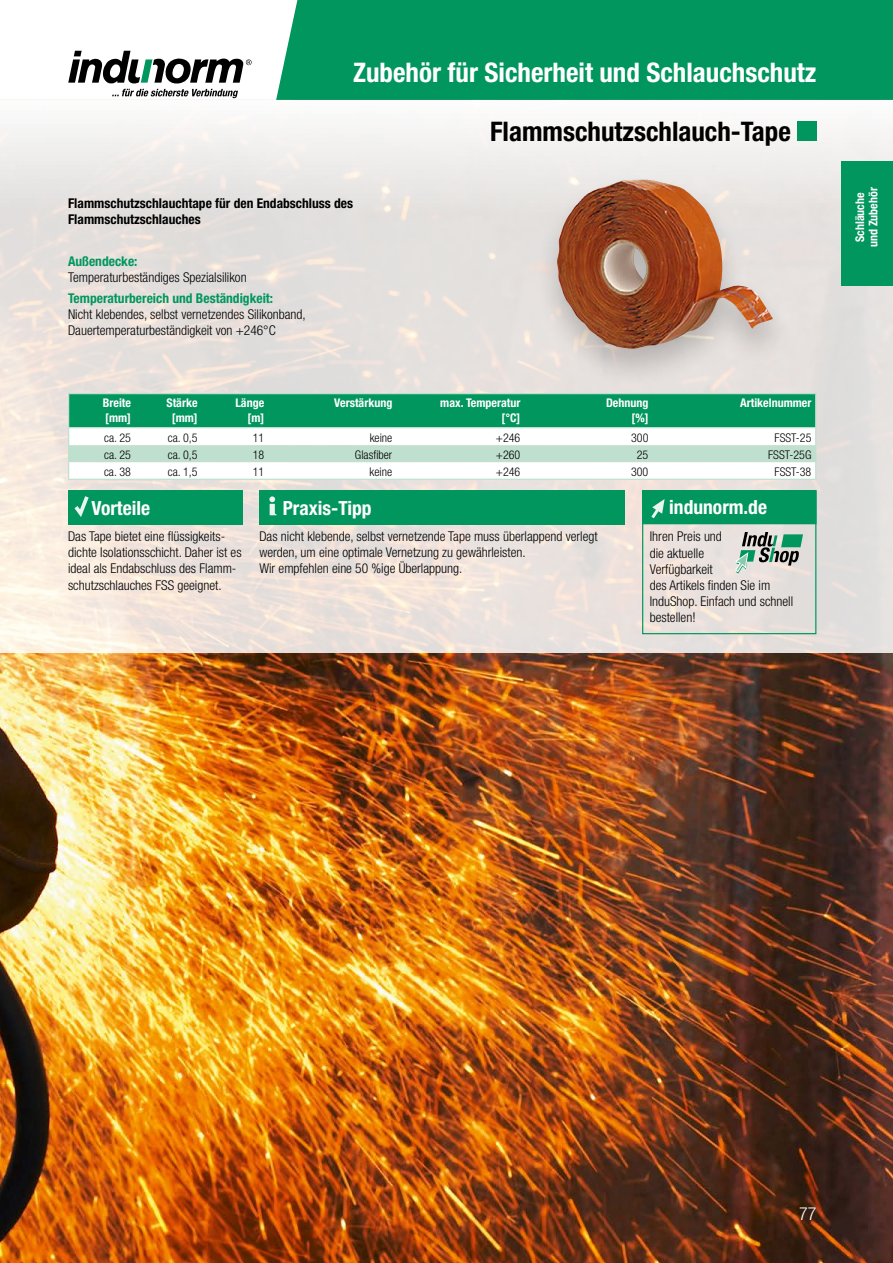
<style>
.page{position:relative;width:893px;height:1263px;background:#fff}
.page>*{position:absolute;margin:0;border:0;box-sizing:border-box;transform-origin:0 0}
.t1{font:700 condensed 27px "Helvetica Neue";color:#fff}
.t2{font:700 condensed 27px "Helvetica Neue";color:#000}
.t3{font:700 condensed 19.5px "Helvetica Neue";color:#fff}
.t4{font:300 condensed 18px "Helvetica Neue";color:#fff}
.t5{font:300 condensed 13.5px/16.2px "Helvetica Neue";color:#000}
.t6{font:700 condensed 13.5px/16.2px "Helvetica Neue";color:#000}
.t7{font:700 condensed 13.5px "Helvetica Neue";color:#00965e}
.t8{font:300 condensed 12px "Helvetica Neue";color:#000}
.t9{font:700 condensed 12px/14.4px "Helvetica Neue";color:#fff;text-align:right}
</style>
<div class="page">
<div style="left:276px;top:0;width:617px;height:100px;background:#00965e"></div>
<svg style="left:68px;top:51px;width:184px;height:47px"></svg>
<img style="left:0;top:653px;width:893px;height:610px">
<svg style="left:0;top:121px;width:893px;height:532px;background:#e9e4df"></svg>
<svg style="left:68px;top:393px;width:748px;height:87px"></svg>
<hr style="left:659px;top:479px;width:157px;height:1px;background:#c0e0cf">
<div style="left:68px;top:491px;width:174px;height:34px;background:#00965e"></div>
<svg style="left:74px;top:496px;width:15px;height:21px"></svg>
<div style="left:797px;top:121px;width:19px;height:19px;background:#00965e"></div>
<div style="left:534px;top:173px;width:260px;height:216px;background:#000;opacity:.2"></div>
<img style="left:556px;top:180px;width:217px;height:169px">
<div style="left:259px;top:491px;width:366px;height:34px;background:#00965e"></div>
<svg style="left:269px;top:496px;width:8px;height:19px"></svg>
<div style="left:642px;top:490px;width:174px;height:144px;border:1px solid #00965e"></div>
<svg style="left:735px;top:532px;width:68px;height:41px;background:#98aea2"></svg>
<div style="left:642px;top:491px;width:174px;height:33px;background:#00965e"></div>
<svg style="left:651px;top:499px;width:14px;height:19px"></svg>
<div style="left:642px;top:490px;width:174px;height:34px;border:1px solid #00965e"></div>
<div style="left:842px;top:161px;width:51px;height:112px;background:#00965e"></div>
<div style="left:842px;top:271px;width:51px;height:15px;background:#00965e"></div>
<h1 class="t1" style="left:353px;top:56px;width:465px">Zubehör für Sicherheit und Schlauchschutz</h1>
<h1 class="t2" style="left:490px;top:115px;width:302px">Flammschutzschlauch-Tape</h1>
<p class="t6" style="left:68px;top:195px;width:287px">Flammschutzschlauchtape für den Endabschluss des<br>Flammschutzschlauches</p>
<p class="t7" style="left:68px;top:253px;width:71px">Außendecke:</p>
<p class="t5" style="left:68px;top:269px;width:180px">Temperaturbeständiges Spezialsilikon</p>
<p class="t7" style="left:68px;top:290px;width:207px">Temperaturbereich und Beständigkeit:</p>
<p class="t5" style="left:68px;top:306px;width:239px">Nicht klebendes, selbst vernetzendes Silikonband,<br>Dauertemperaturbeständigkeit von +246°C</p>
<p class="t9" style="left:103px;top:396px;width:30px;text-align:left">Breite [mm]</p>
<p class="t9" style="left:167px;top:396px;width:33px;text-align:center">Stärke [mm]</p>
<p class="t9" style="left:235px;top:396px;width:30px">Länge [m]</p>
<p class="t9" style="left:334px;top:396px;width:60px">Verstärkung</p>
<p class="t9" style="left:440px;top:396px;width:82px">max. Temperatur [°C]</p>
<p class="t9" style="left:606px;top:396px;width:44px">Dehnung [%]</p>
<p class="t9" style="left:740px;top:396px;width:73px">Artikelnummer</p>
<p class="t8" style="left:104px;top:430px;width:28px">ca. 25</p>
<p class="t8" style="left:168px;top:430px;width:31px">ca. 0,5</p>
<p class="t8" style="left:253px;top:430px;width:13px">11</p>
<p class="t8" style="left:370px;top:430px;width:24px">keine</p>
<p class="t8" style="left:496px;top:430px;width:26px">+246</p>
<p class="t8" style="left:631px;top:430px;width:19px">300</p>
<p class="t8" style="left:775px;top:430px;width:38px">FSST-25</p>
<p class="t8" style="left:104px;top:447px;width:28px">ca. 25</p>
<p class="t8" style="left:168px;top:447px;width:31px">ca. 0,5</p>
<p class="t8" style="left:253px;top:447px;width:13px">18</p>
<p class="t8" style="left:355px;top:447px;width:39px">Glasfiber</p>
<p class="t8" style="left:496px;top:447px;width:26px">+260</p>
<p class="t8" style="left:637px;top:447px;width:13px">25</p>
<p class="t8" style="left:768px;top:447px;width:45px">FSST-25G</p>
<p class="t8" style="left:104px;top:464px;width:28px">ca. 38</p>
<p class="t8" style="left:168px;top:464px;width:31px">ca. 1,5</p>
<p class="t8" style="left:253px;top:464px;width:13px">11</p>
<p class="t8" style="left:370px;top:464px;width:24px">keine</p>
<p class="t8" style="left:496px;top:464px;width:26px">+246</p>
<p class="t8" style="left:631px;top:464px;width:19px">300</p>
<p class="t8" style="left:775px;top:464px;width:38px">FSST-38</p>
<h2 class="t3" style="left:91px;top:496px;width:60px">Vorteile</h2>
<p class="t5" style="left:68px;top:528px;width:175px">Das Tape bietet eine flüssigkeits&shy;dichte Isolationsschicht. Daher ist es ideal als Endabschluss des Flamm&shy;schutzschlauches FSS geeignet.</p>
<h2 class="t3" style="left:669px;top:495px;width:99px">indunorm.de</h2>
<h2 class="t3" style="left:283px;top:496px;width:90px">Praxis-Tipp</h2>
<p class="t5" style="left:259px;top:528px;width:340px">Das nicht klebende, selbst vernetzende Tape muss überlappend verlegt werden, um eine optimale Vernetzung zu gewährleisten.<br>Wir empfehlen eine 50 %ige Überlappung.</p>
<p class="t5" style="left:650px;top:528px;width:145px">Ihren Preis und<br>die aktuelle<br>Verfügbarkeit<br>des Artikels finden Sie im<br>InduShop. Einfach und schnell bestellen!</p>
<p class="t9" style="left:853px;top:247px;width:61px;line-height:13.5px;text-align:center;rotate:-90deg">Schläuche und Zubehör</p>
<h3 class="t4" style="left:799px;top:1203px;width:19px">77</h3>
</div>
